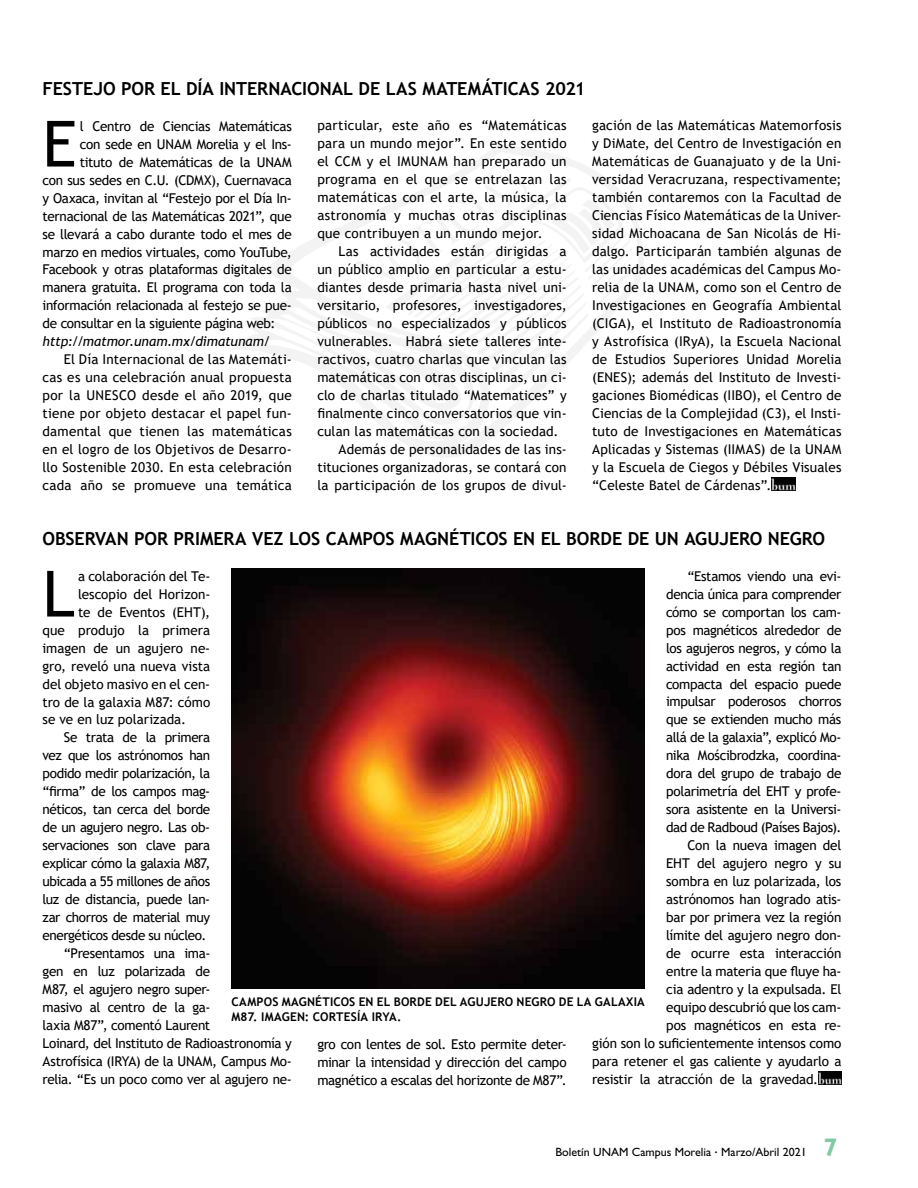
<style>
.page{position:relative;width:918px;height:1188px;background:#fff}
.page>*{position:absolute;margin:0;border:0;box-sizing:border-box;transform-origin:0 0}
.t1{font:63.75px "Trebuchet MS";color:#000}
.t2{font:700 18px "Trebuchet MS";letter-spacing:-.01em;color:#000}
.t3{font:13.5px/18px "Trebuchet MS";letter-spacing:-.015em;color:#000;text-align:justify}
.t4{font:13.5px "Trebuchet MS";letter-spacing:.005em;color:#000}
.t5{font:13.5px "Trebuchet MS";letter-spacing:.01em;color:#000}
.t6{font:13.5px "Trebuchet MS";letter-spacing:-.035em;color:#000}
.t7{font:italic 13.5px "Trebuchet MS";color:#000}
.t8{font:700 12px/14.4px "Trebuchet MS";letter-spacing:.015em;color:#000}
.t9{font:12px "Gill Sans Std";color:#000}
.s1{font-weight:700;font-size:25.5px;color:#81caa3}
</style>
<div class="page">
<svg style="left:233px;top:144px;width:410px;height:314px"></svg>
<svg style="left:354px;top:169px;width:279px;height:231px"></svg>
<img style="left:772px;top:478px;width:23px;height:13px">
<img style="left:818px;top:1072px;width:23px;height:13px">
<img style="left:232px;top:569px;width:413px;height:419px">
<h2 class="t2" style="left:43px;top:77px;width:91px">FESTEJO POR</h2>
<h2 class="t2" style="left:161px;top:77px;width:142px">ELDÍA INTERNACION</h2>
<h2 class="t2" style="left:332px;top:77px;width:148px">AL DE LAS MATEMÁTIC</h2>
<h2 class="t2" style="left:519px;top:77px;width:68px">AS 2021</h2>
<h1 class="t1" style="left:43px;top:104px;width:36px">E</h1>
<p class="t3" style="left:80px;top:117px;width:213px">l Centro de Ciencias Matemáticas</p>
<p class="t3" style="left:80px;top:135px;width:213px">con sede en UNAM Morelia y el I ns-</p>
<p class="t3" style="left:80px;top:153px;width:213px">tituto de Matemáticas de la UNAM</p>
<p class="t3" style="left:43px;top:171px;width:251px">con sus sedes en C.U. (CdMx), Cuernavaca</p>
<p class="t3" style="left:43px;top:189px;width:251px">y Oaxaca, invitan al “Festejo por el Día I n-</p>
<p class="t3" style="left:43px;top:207px;width:251px">ternacional de las Matemáticas 2021”, que</p>
<p class="t3" style="left:43px;top:225px;width:251px">se llevará a cabo durante todo el mes de</p>
<p class="t3" style="left:43px;top:243px;width:251px">marzo en medios virtuales, como YouTube,</p>
<p class="t3" style="left:43px;top:261px;width:251px">Facebook y otras plataformas digitales de</p>
<p class="t3" style="left:43px;top:279px;width:251px">manera gratuita. El programa con toda la</p>
<p class="t3" style="left:43px;top:297px;width:251px">información relacionada al festejo se pue-</p>
<p class="t3" style="left:43px;top:315px;width:234px">de consultar en la siguiente página web:</p>
<p class="t7" style="left:43px;top:333px;width:229px">http://matmor.unam.mx/dimatunam/</p>
<p class="t3" style="left:43px;top:351px;width:251px;text-indent:21px">El Día I nternacional de las Matemáti&shy;cas es una celebración anual propuesta por la UNESCO desde el año 2019, que tiene por objeto destacar el papel fun&shy;damental que tienen las matemáticas en el logro de los Objetivos de Desarro&shy;llo Sostenible 2030. En esta celebración cada año se promueve una temática</p>
<p class="t3" style="left:317px;top:117px;width:251px">particular, este año es “Matemáticas para un mundo mejor”. En este sentido el CCM y el IMUNAM han preparado un programa en el que se entrelazan las matemáticas con el arte, la música, la astronomía y muchas otras disciplinas que contribuyen a un mundo mejor.</p>
<p class="t4" style="left:339px;top:243px;width:230px">Las actividades están dirigidas a</p>
<p class="t4" style="left:317px;top:261px;width:251px">un público amplio en particular a estu-</p>
<p class="t4" style="left:317px;top:279px;width:251px">diantes desde primaria hasta nivel uni-</p>
<p class="t4" style="left:317px;top:297px;width:251px">versitario, profesores, investigadores,</p>
<p class="t5" style="left:317px;top:315px;width:251px">públicos no especializados y públicos</p>
<p class="t4" style="left:317px;top:333px;width:251px">vulnerables. Habrá siete talleres inte-</p>
<p class="t5" style="left:317px;top:351px;width:251px">ractivos, cuatro charlas que vinculan las</p>
<p class="t4" style="left:317px;top:369px;width:251px">matemáticas con otras disciplinas, un ci-</p>
<p class="t4" style="left:317px;top:387px;width:251px">clo de charlas titulado “Matematices” y</p>
<p class="t4" style="left:317px;top:405px;width:251px">finalmente cinco conversatorios que vin-</p>
<p class="t5" style="left:317px;top:423px;width:243px">culan las matemáticas con la sociedad.</p>
<p class="t5" style="left:339px;top:441px;width:230px">Además de personalidades de las ins-</p>
<p class="t5" style="left:317px;top:459px;width:251px">tituciones organizadoras, se contará con</p>
<p class="t5" style="left:317px;top:477px;width:251px">la participación de los grupos de divul-</p>
<p class="t3" style="left:592px;top:116px;width:251px">gación de las Matemáticas Matemorfosis y DiMate, del Centro de I nvestigación en Matemáticas de Guanajuato y de la Uni&shy;versidad Veracruzana, respectivamente; también contaremos con la Facultad de Ciencias Físico Matemáticas de la Univer&shy;sidad Michoacana de San Nicolás de Hi&shy;dalgo. Participarán también algunas de las unidades académicas del Campus Mo&shy;relia de la UNAM, como son el Centro de I nvestigaciones en Geografía Ambiental (CI GA), el I nstituto de Radioastronomía y Astrofísica (IRyA), la Escuela Nacional de Estudios Superiores Unidad Morelia (ENES); además del I nstituto de I nvesti&shy;gaciones Biomédicas (IIBO), el Centro de Ciencias de la Complejidad (C3), el I nsti&shy;tuto de I nvestigaciones en Matemáticas Aplicadas y Sistemas (IIMAS) de la UNAM y la Escuela de Ciegos y Débiles Visuales “Celeste Batel de Cárdenas”.</p>
<h2 class="t2" style="left:42px;top:527px;width:104px">OBSERVAN POR</h2>
<h2 class="t2" style="left:174px;top:527px;width:11px">PRIM</h2>
<h2 class="t2" style="left:213px;top:527px;width:87px">ERA VEZ LOS</h2>
<h2 class="t2" style="left:326px;top:527px;width:36px">CAMPOS</h2>
<h2 class="t2" style="left:400px;top:527px;width:71px">MAGN ÉTICOS</h2>
<h2 class="t2" style="left:513px;top:527px;width:76px">EN EL BORD</h2>
<h2 class="t2" style="left:612px;top:527px;width:95px">E DE UN AGUJ</h2>
<h2 class="t2" style="left:729px;top:527px;width:73px">ERO NEGRO</h2>
<h1 class="t1" style="left:43px;top:554px;width:34px">L</h1>
<p class="t3" style="left:78px;top:567px;width:134px">a colaboración del Te-</p>
<p class="t3" style="left:687px;top:567px;width:156px">“Estamos viendo una evi-</p>
<p class="t3" style="left:666px;top:585px;width:177px">dencia única para comprender</p>
<p class="t3" style="left:666px;top:603px;width:177px">cómo se comportan los cam-</p>
<p class="t3" style="left:666px;top:621px;width:177px">pos magnéticos alrededor de</p>
<p class="t3" style="left:666px;top:639px;width:177px">los agujeros negros, y cómo la</p>
<p class="t3" style="left:666px;top:657px;width:177px">actividad en esta región tan</p>
<p class="t3" style="left:666px;top:675px;width:177px">compacta del espacio puede</p>
<p class="t3" style="left:666px;top:693px;width:177px">impulsar poderosos chorros</p>
<p class="t3" style="left:666px;top:711px;width:177px">que se extienden mucho más</p>
<p class="t3" style="left:666px;top:729px;width:177px">allá de la galaxia”, explicó Mo-</p>
<p class="t3" style="left:666px;top:747px;width:177px">nika Mościbrodzka, coordina-</p>
<p class="t3" style="left:666px;top:765px;width:177px">dora del grupo de trabajo de</p>
<p class="t3" style="left:666px;top:783px;width:177px">polarimetría del EHT y profe-</p>
<p class="t3" style="left:666px;top:801px;width:177px">sora asistente en la Universi-</p>
<p class="t3" style="left:666px;top:819px;width:177px">dad de Radboud (Países Bajos).</p>
<p class="t3" style="left:687px;top:837px;width:156px">Con la nueva imagen del</p>
<p class="t3" style="left:666px;top:855px;width:177px">EHT del agujero negro y su</p>
<p class="t3" style="left:666px;top:873px;width:177px">sombra en luz polarizada, los</p>
<p class="t3" style="left:666px;top:891px;width:177px">astrónomos han logrado atis-</p>
<p class="t3" style="left:666px;top:909px;width:177px">bar por primera vez la región</p>
<p class="t3" style="left:666px;top:927px;width:177px">límite del agujero negro don-</p>
<p class="t3" style="left:666px;top:945px;width:177px">de ocurre esta interacción</p>
<p class="t3" style="left:666px;top:963px;width:177px">entre la materia que fluye ha-</p>
<p class="t3" style="left:666px;top:981px;width:177px">cia adentro y la expulsada. El</p>
<p class="t3" style="left:666px;top:999px;width:177px">equipo descubrió que los cam-</p>
<p class="t3" style="left:666px;top:1017px;width:177px">pos magnéticos en esta re-</p>
<p class="t3" style="left:592px;top:1035px;width:251px">gión son lo suficientemente intensos como</p>
<p class="t3" style="left:592px;top:1053px;width:251px">para retener el gas caliente y ayudarlo a</p>
<p class="t3" style="left:592px;top:1071px;width:228px">resistir la atracción de la gravedad.</p>
<p class="t3" style="left:78px;top:585px;width:134px">lescopio del Horizon-</p>
<p class="t3" style="left:78px;top:603px;width:134px">te de Eventos (EHT),</p>
<p class="t3" style="left:43px;top:621px;width:169px">que produjo la primera</p>
<p class="t3" style="left:43px;top:639px;width:169px">imagen de un agujero ne-</p>
<p class="t3" style="left:43px;top:657px;width:169px">gro, reveló una nueva vista</p>
<p class="t3" style="left:43px;top:675px;width:169px">del objeto masivo en el cen-</p>
<p class="t3" style="left:43px;top:693px;width:169px">tro de la galaxia M87: cómo</p>
<p class="t3" style="left:43px;top:711px;width:145px">se ve en luz polarizada.</p>
<p class="t3" style="left:64px;top:729px;width:148px">Se trata de la primera</p>
<p class="t3" style="left:43px;top:747px;width:169px">vez que los astrónomos han</p>
<p class="t3" style="left:43px;top:765px;width:169px">podido medir polarización, la</p>
<p class="t3" style="left:43px;top:783px;width:169px">“firma” de los campos mag-</p>
<p class="t3" style="left:43px;top:801px;width:169px">néticos, tan cerca del borde</p>
<p class="t3" style="left:43px;top:819px;width:169px">de un agujero negro. Las ob-</p>
<p class="t3" style="left:43px;top:837px;width:169px">servaciones son clave para</p>
<p class="t6" style="left:43px;top:855px;width:169px">explicar cómo la galaxia M87,</p>
<p class="t6" style="left:43px;top:873px;width:169px">ubicada a 55 millones de años</p>
<p class="t3" style="left:43px;top:891px;width:169px">luz de distancia, puede lan-</p>
<p class="t6" style="left:43px;top:909px;width:169px">zar chorros de material muy</p>
<p class="t3" style="left:43px;top:927px;width:165px">energéticos desde su núcleo.</p>
<p class="t3" style="left:64px;top:945px;width:148px">“Presentamos una ima-</p>
<p class="t3" style="left:43px;top:963px;width:169px">gen en luz polarizada de</p>
<p class="t3" style="left:43px;top:981px;width:169px">M87, el agujero negro super-</p>
<p class="t3" style="left:43px;top:999px;width:169px">masivo al centro de la ga-</p>
<p class="t3" style="left:43px;top:1017px;width:169px">laxia M87”, comentó Laurent</p>
<p class="t3" style="left:43px;top:1035px;width:251px">Loinard, del I nstituto de Radioastronomía y</p>
<p class="t3" style="left:43px;top:1053px;width:251px">Astrofísica (IRYA) de la UNAM, Campus Mo-</p>
<p class="t3" style="left:43px;top:1071px;width:251px">relia. “Es un poco como ver al agujero ne-</p>
<p class="t8" style="left:232px;top:995px;width:415px">CAMPOS MAGNÉTICOS EN EL BORDE DEL AGUJERO NEGRO DE LA GALAXIA<br>M87. IMAGEN: CORTESÍA IRYA.</p>
<p class="t3" style="left:317px;top:1035px;width:251px">gro con lentes de sol. Esto permite deter&shy;minar la intensidad y dirección del campo magnético a escalas del horizonte de M87”.</p>
<p class="t9" style="left:556px;top:1145px;width:284px">Boletín UNAM Campus Morelia <sup>.</sup> Marzo/Abril 2021 <span class="s1">7</span></p>
</div>
